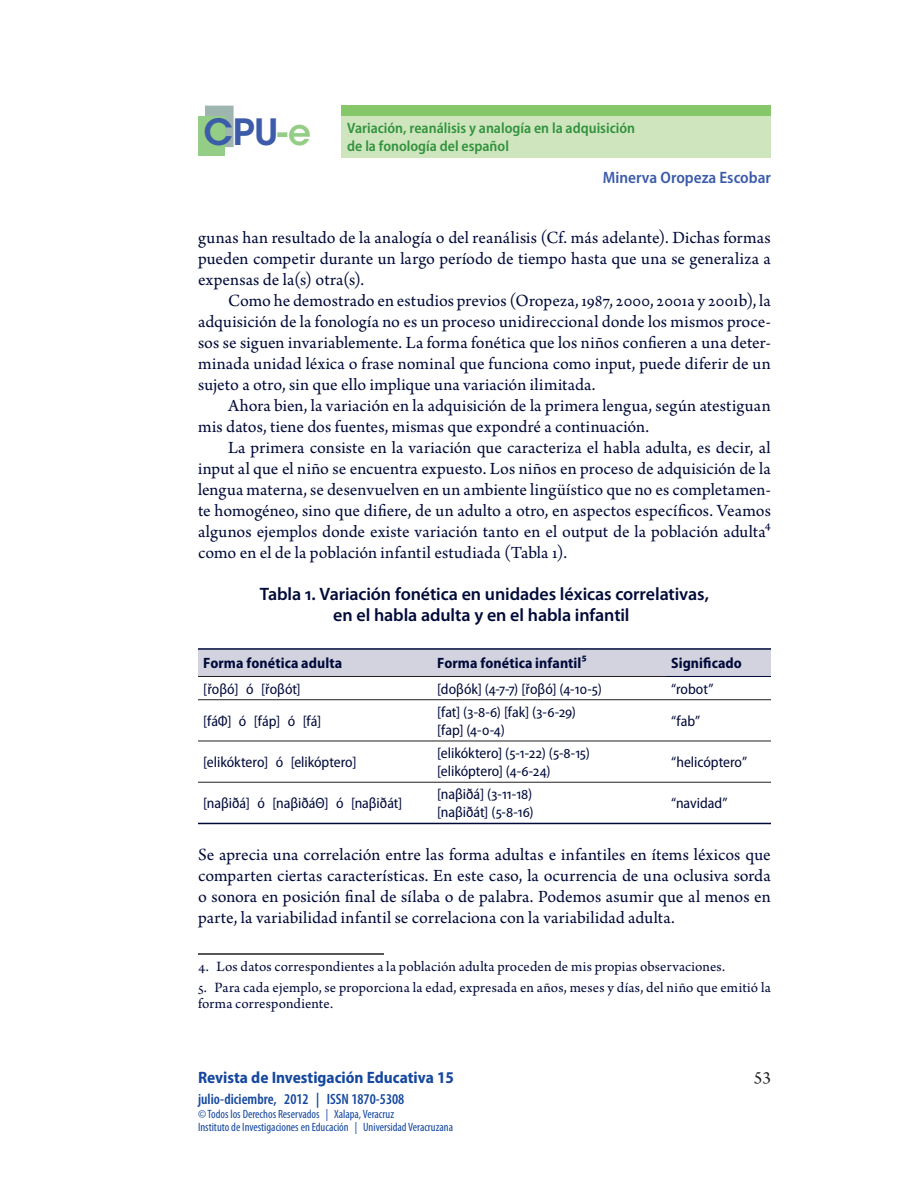
<style>
.page{position:relative;width:918px;height:1188px;background:#fff}
.page>*{position:absolute;margin:0;border:0;box-sizing:border-box;transform-origin:0 0}
.t1{font:600 36px "ITC Avant Garde Std";color:#3c5ba9}
.t2{font:18px/21px "Arno Pro";letter-spacing:.005em;color:#000a39;text-align:justify}
.t3{font:600 18px/21px "Myriad Pro";letter-spacing:-.005em;color:#000a39;text-align:center}
.t4{font:18px "Arno Pro";color:#231f20}
.t5{font:700 semi-condensed 16.5px "Myriad Pro";color:#15489e}
.t6{font:600 semi-condensed 16.5px "Myriad Pro";color:#3c5ba9}
.t7{font:semi-condensed 15px/18px "Myriad Pro";color:#000a39}
.t8{font:15px/16.5px "Arno Pro";letter-spacing:.01em;color:#000a39}
.t9{font:600 semi-condensed 15px/18px "Myriad Pro";color:#31923c}
.t10{font:700 semi-condensed 15px "Myriad Pro";letter-spacing:.005em;color:#000a39}
.t11{font:600 condensed 15px "Myriad Pro";color:#15489e}
.t12{font:condensed 12px/13.5px "Myriad Pro";color:#15489e}
.s1{color:#94cd85}
</style>
<div class="page">
<div style="left:205px;top:106px;width:29px;height:41px;background:#9fb5b0;border:2px solid #9fb5b0"></div>
<div style="left:198px;top:116px;width:27px;height:40px;background:#94cd85"></div>
<div style="left:341px;top:116px;width:430px;height:41px;background:#cee5be"></div>
<div style="left:341px;top:106px;width:430px;height:10px;background:#86c769"></div>
<div style="left:198px;top:650px;width:573px;height:26px;background:#d2d3df"></div>
<hr style="left:198px;top:699px;width:234px;height:1px;background:#231f20">
<hr style="left:432px;top:699px;width:234px;height:1px;background:#231f20">
<hr style="left:666px;top:699px;width:105px;height:1px;background:#231f20">
<hr style="left:198px;top:741px;width:234px;height:1px;background:#231f20">
<hr style="left:432px;top:741px;width:234px;height:1px;background:#231f20">
<hr style="left:666px;top:741px;width:105px;height:1px;background:#231f20">
<hr style="left:198px;top:648px;width:234px;height:2px;background:#000a39">
<hr style="left:198px;top:823px;width:234px;height:1px;background:#000a39">
<hr style="left:432px;top:823px;width:234px;height:1px;background:#000a39">
<hr style="left:666px;top:823px;width:105px;height:1px;background:#000a39">
<hr style="left:198px;top:676px;width:234px;height:1px;background:#231f20">
<hr style="left:198px;top:782px;width:234px;height:1px;background:#231f20">
<hr style="left:432px;top:782px;width:234px;height:1px;background:#231f20">
<hr style="left:666px;top:782px;width:105px;height:1px;background:#231f20">
<hr style="left:432px;top:648px;width:234px;height:2px;background:#000a39">
<hr style="left:432px;top:676px;width:234px;height:1px;background:#231f20">
<hr style="left:666px;top:648px;width:105px;height:2px;background:#000a39">
<hr style="left:666px;top:676px;width:105px;height:1px;background:#000a39">
<hr style="left:198px;top:953px;width:186px;height:2px;background:#231f20">
<h1 class="t1" style="left:203px;top:109px;width:109px">CPU<span class="s1">-e</span></h1>
<p class="t9" style="left:347px;top:120px;width:289px">Variación, reanálisis y analogía en la adquisición de la fonología del español</p>
<p class="t6" style="left:603px;top:168px;width:170px">Minerva Oropeza Escobar</p>
<p class="t2" style="left:198px;top:228px;width:574px">gunas han resultado de la analogía o del reanálisis (Cf. más adelante). Dichas formas pueden competir durante un largo período de tiempo hasta que una se generaliza a expensas de la(s) otra(s).</p>
<p class="t2" style="left:198px;top:291px;width:574px;text-indent:30px">Como he demostrado en estudios previos (Oropeza, 1987, 2000, 2001a y 2001b), la adquisición de la fonología no es un proceso unidireccional donde los mismos proce&shy;sos se siguen invariablemente. La forma fonética que los niños confieren a una deter&shy;minada unidad léxica o frase nominal que funciona como input, puede diferir de un sujeto a otro, sin que ello implique una variación ilimitada.</p>
<p class="t2" style="left:198px;top:396px;width:574px;text-indent:30px">Ahora bien, la variación en la adquisición de la primera lengua, según atestiguan mis datos, tiene dos fuentes, mismas que expondré a continuación.</p>
<p class="t2" style="left:198px;top:438px;width:574px;text-indent:30px">La primera consiste en la variación que caracteriza el habla adulta, es decir, al input al que el niño se encuentra expuesto. Los niños en proceso de adquisición de la lengua materna, se desenvuelven en un ambiente lingüístico que no es completamen&shy;te homogéneo, sino que difiere, de un adulto a otro, en aspectos específicos. Veamos algunos ejemplos donde existe variación tanto en el output de la población adulta4 como en el de la población infantil estudiada (Tabla 1).</p>
<p class="t3" style="left:260px;top:583px;width:451px">Tabla 1. Variación fonética en unidades léxicas correlativas, en el habla adulta y en el habla infantil</p>
<p class="t10" style="left:203px;top:655px;width:141px">Forma fonética adulta</p>
<p class="t10" style="left:437px;top:655px;width:151px">Forma fonética infantil5</p>
<p class="t10" style="left:671px;top:655px;width:72px">Significado</p>
<p class="t7" style="left:203px;top:680px;width:99px">[řoβó] ó [řoβót]</p>
<p class="t7" style="left:437px;top:680px;width:166px">[doβók] (4-7-7) [řoβó] (4-10-5)</p>
<p class="t7" style="left:671px;top:680px;width:44px">“robot”</p>
<p class="t7" style="left:203px;top:712px;width:120px">[fáФ] ó [fáp] ó [fá]</p>
<p class="t7" style="left:437px;top:703px;width:140px">[fat] (3-8-6) [fak] (3-6-29) [fap] (4-0-4)</p>
<p class="t7" style="left:671px;top:712px;width:30px">“fab”</p>
<p class="t7" style="left:203px;top:754px;width:155px">[elikóktero] ó [elikóptero]</p>
<p class="t7" style="left:437px;top:745px;width:154px">[elikóktero] (5-1-22) (5-8-15) [elikóptero] (4-6-24)</p>
<p class="t7" style="left:671px;top:754px;width:77px">“helicóptero”</p>
<p class="t7" style="left:203px;top:795px;width:200px">[naβiðá] ó [naβiðáΘ] ó [naβiðát]</p>
<p class="t7" style="left:437px;top:786px;width:98px">[naβiðá] (3-11-18) [naβiðát] (5-8-16)</p>
<p class="t7" style="left:671px;top:795px;width:58px">“navidad”</p>
<p class="t2" style="left:198px;top:845px;width:574px">Se aprecia una correlación entre las forma adultas e infantiles en ítems léxicos que comparten ciertas características. En este caso, la ocurrencia de una oclusiva sorda o sonora en posición final de sílaba o de palabra. Podemos asumir que al menos en parte, la variabilidad infantil se correlaciona con la variabilidad adulta.</p>
<p class="t8" style="left:198px;top:959px;width:529px">4. Los datos correspondientes a la población adulta proceden de mis propias observaciones.</p>
<p class="t8" style="left:198px;top:980px;width:574px">5. Para cada ejemplo, se proporciona la edad, expresada en años, meses y días, del niño que emitió la forma correspondiente.</p>
<p class="t5" style="left:198px;top:1069px;width:258px">Revista de Investigación Educativa 15</p>
<p class="t11" style="left:198px;top:1091px;width:208px">julio-diciembre, 2012 | ISSN 1870-5308</p>
<p class="t12" style="left:198px;top:1107px;width:257px">© Todos los Derechos Reservados | Xalapa, Veracruz<br>Instituto de Investigaciones en Educación | Universidad Veracruzana</p>
<p class="t4" style="left:754px;top:1068px;width:19px">53</p>
</div>
